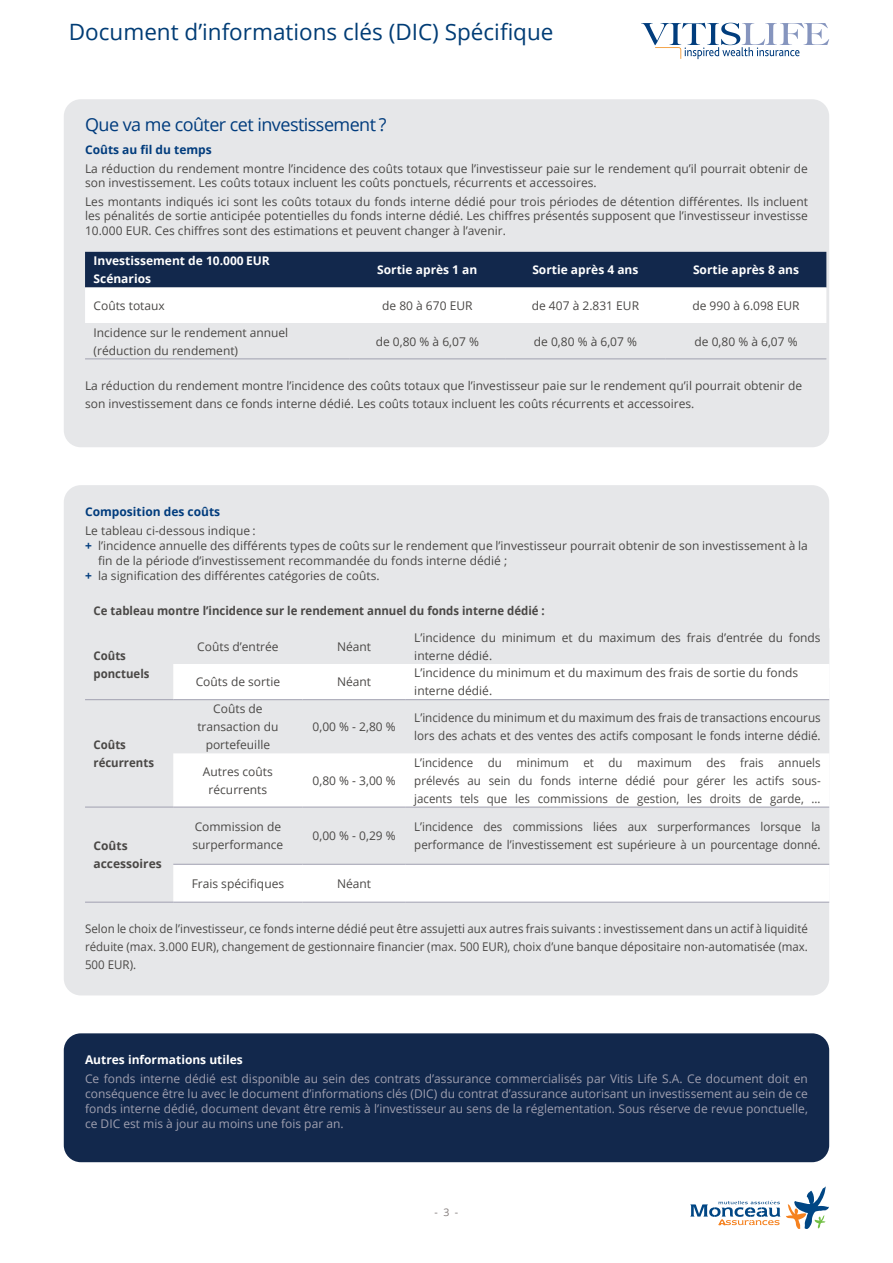
<style>
.page{position:relative;width:893px;height:1263px;background:#fff}
.page>*{position:absolute;margin:0;border:0;box-sizing:border-box;transform-origin:0 0}
.t1{font:22.5px "Open Sans";color:#003c75}
.t2{font:18px "Open Sans";letter-spacing:-.03em;color:#013c7d}
.t3{font:12px/18px "Open Sans";color:#4a4846}
.t4{font:12px/18px "Open Sans";color:#4a4846;text-align:justify;scale:.96 1}
.t5{font:12px/15px "Open Sans";color:#a0a0b0;text-align:justify}
.Header_cell_text{font:700 12px "Open Sans";color:#fff}
.t6{font:700 12px/18px "Open Sans";color:#4a4846;scale:.95 1}
.t7{font:700 12px "Open Sans";color:#013c7d}
.t8{font:700 12px/18px "Open Sans";color:#4a4846}
.t9{font:10.5px "Open Sans";color:#837c7b}
.s1{font-weight:700;color:#013c7d}
</style>
<div class="page">
<svg style="left:786px;top:1186px;width:43px;height:43px"></svg>
<svg style="left:690px;top:1200px;width:90px;height:25px"></svg>
<div style="left:64px;top:485px;width:765px;height:510px;background:#e6e7e9;border-radius:17px"></div>
<svg style="left:173px;top:664px;width:656px;height:238px;fill:#fff"></svg>
<hr style="left:85px;top:699px;width:88px;height:1px;background:#a0a0b0">
<hr style="left:173px;top:699px;width:130px;height:1px;background:#a0a0b0">
<hr style="left:303px;top:699px;width:103px;height:1px;background:#a0a0b0">
<hr style="left:406px;top:699px;width:423px;height:1px;background:#a0a0b0">
<hr style="left:85px;top:807px;width:88px;height:1px;background:#a0a0b0">
<hr style="left:85px;top:902px;width:88px;height:1px;background:#a0a0b0">
<hr style="left:173px;top:807px;width:130px;height:1px;background:#a0a0b0">
<hr style="left:303px;top:807px;width:103px;height:1px;background:#a0a0b0">
<hr style="left:406px;top:807px;width:423px;height:1px;background:#a0a0b0">
<hr style="left:173px;top:864px;width:130px;height:1px;background:#a0a0b0">
<hr style="left:303px;top:864px;width:103px;height:1px;background:#a0a0b0">
<hr style="left:406px;top:864px;width:423px;height:1px;background:#a0a0b0">
<hr style="left:173px;top:902px;width:130px;height:1px;background:#a0a0b0">
<hr style="left:303px;top:902px;width:103px;height:1px;background:#a0a0b0">
<hr style="left:406px;top:902px;width:423px;height:1px;background:#a0a0b0">
<div style="left:64px;top:1033px;width:765px;height:129px;background:#12284c;border-radius:17px"></div>
<div style="left:64px;top:99px;width:765px;height:348px;background:#e6e7e9;border-radius:17px"></div>
<svg style="left:85px;top:252px;width:741px;height:71px;background:#8994a6"></svg>
<hr style="left:85px;top:358px;width:265px;height:1px;background:#a0a0b0">
<hr style="left:350px;top:358px;width:155px;height:1px;background:#a0a0b0">
<hr style="left:505px;top:358px;width:161px;height:1px;background:#a0a0b0">
<hr style="left:666px;top:358px;width:160px;height:1px;background:#a0a0b0">
<svg style="left:641px;top:23px;width:188px;height:36px"></svg>
<p class="t1" style="left:69px;top:16px;width:486px">Document d’informations clés (DIC) Spécifique</p>
<p class="t2" style="left:85px;top:112px;width:303px">Que va me coûter cet investissement ?</p>
<p class="t7" style="left:85px;top:141px;width:128px">Coûts au fil du temps</p>
<p class="t3" style="left:85px;top:161px;width:724px;line-height:14.2px">La réduction du rendement montre l’incidence des coûts totaux que l’investisseur paie sur le rendement qu’il pourrait obtenir de son investissement. Les coûts totaux incluent les coûts ponctuels, récurrents et accessoires.</p>
<p class="t3" style="left:85px;top:194px;width:724px;line-height:14.7px;text-align:justify">Les montants indiqués ici sont les coûts totaux du fonds interne dédié pour trois périodes de détention différentes. Ils incluent les pénalités de sortie anticipée potentielles du fonds interne dédié. Les chiffres présentés supposent que l’investisseur investisse 10.000 EUR. Ces chiffres sont des estimations et peuvent changer à l’avenir.</p>
<p class="Header_cell_text" style="left:94px;top:252px;width:178px">Investissement de 10.000 EUR</p>
<p class="Header_cell_text" style="left:94px;top:270px;width:59px">Scénarios</p>
<p class="Header_cell_text" style="left:377px;top:261px;width:102px">Sortie après 1 an</p>
<p class="Header_cell_text" style="left:532px;top:261px;width:108px">Sortie après 4 ans</p>
<p class="Header_cell_text" style="left:693px;top:261px;width:108px">Sortie après 8 ans</p>
<p class="t3" style="left:94px;top:296px;width:73px">Coûts totaux</p>
<p class="t3" style="left:382px;top:296px;width:92px">de 80 à 670 EUR</p>
<p class="t3" style="left:532px;top:296px;width:109px">de 407 à 2.831 EUR</p>
<p class="t3" style="left:692px;top:296px;width:109px">de 990 à 6.098 EUR</p>
<p class="t3" style="left:94px;top:323px;width:196px">Incidence sur le rendement annuel (réduction du rendement)</p>
<p class="t3" style="left:376px;top:332px;width:105px">de 0,80 % à 6,07 %</p>
<p class="t3" style="left:534px;top:332px;width:105px">de 0,80 % à 6,07 %</p>
<p class="t3" style="left:694px;top:332px;width:105px">de 0,80 % à 6,07 %</p>
<p class="t3" style="left:85px;top:376px;width:718px">La réduction du rendement montre l’incidence des coûts totaux que l’investisseur paie sur le rendement qu’il pourrait obtenir de son investissement dans ce fonds interne dédié. Les coûts totaux incluent les coûts récurrents et accessoires.</p>
<p class="t7" style="left:85px;top:503px;width:137px">Composition des coûts</p>
<p class="t3" style="left:85px;top:521px;width:172px">Le tableau ci-dessous indique :</p>
<p class="t3" style="left:98px;top:538px;width:711px;line-height:15px;text-indent:-13px"><span class="s1">+</span> l’incidence annuelle des différents types de coûts sur le rendement que l’investisseur pourrait obtenir de son investissement à la fin de la période d’investissement recommandée du fonds interne dédié ;</p>
<p class="t3" style="left:85px;top:566px;width:296px"><span class="s1">+</span> la signification des différentes catégories de coûts.</p>
<p class="t6" style="left:94px;top:601px;width:476px">Ce tableau montre l’incidence sur le rendement annuel du fonds interne dédié :</p>
<p class="t6" style="left:94px;top:646px;width:60px">Coûts ponctuels</p>
<p class="t3" style="left:197px;top:637px;width:83px">Coûts d’entrée</p>
<p class="t3" style="left:337px;top:637px;width:36px">Néant</p>
<p class="t3" style="left:414px;top:628px;width:408px">L’incidence du minimum et du maximum des frais d’entrée du fonds interne dédié.</p>
<p class="t3" style="left:196px;top:673px;width:86px">Coûts de sortie</p>
<p class="t3" style="left:337px;top:673px;width:36px">Néant</p>
<p class="t3" style="left:414px;top:664px;width:385px">L’incidence du minimum et du maximum des frais de sortie du fonds interne dédié.</p>
<p class="t6" style="left:94px;top:735px;width:65px">Coûts récurrents</p>
<p class="t3" style="left:197px;top:699px;width:83px;text-align:center">Coûts de transaction du portefeuille</p>
<p class="t3" style="left:313px;top:717px;width:85px">0,00 % - 2,80 %</p>
<p class="t3" style="left:414px;top:708px;width:408px">L’incidence du minimum et du maximum des frais de transactions encourus lors des achats et des ventes des actifs composant le fonds interne dédié.</p>
<p class="t3" style="left:203px;top:762px;width:71px;text-align:center">Autres coûts récurrents</p>
<p class="t3" style="left:313px;top:771px;width:85px">0,80 % - 3,00 %</p>
<p class="t4" style="left:414px;top:753px;width:425px">L’incidence du minimum et du maximum des frais annuels prélevés au sein du fonds interne dédié pour gérer les actifs sous&shy;jacents tels que les commissions de gestion, les droits de garde, …</p>
<p class="t3" style="left:192px;top:817px;width:92px">Commission de surperformance</p>
<p class="t3" style="left:313px;top:826px;width:85px">0,00 % - 0,29 %</p>
<p class="t4" style="left:414px;top:817px;width:425px">L’incidence des commissions liées aux surperformances lorsque la performance de l’investissement est supérieure à un pourcentage donné.</p>
<p class="t3" style="left:192px;top:874px;width:94px">Frais spécifiques</p>
<p class="t3" style="left:337px;top:874px;width:36px">Néant</p>
<p class="t4" style="left:85px;top:920px;width:754px">Selon le choix de l’investisseur, ce fonds interne dédié peut être assujetti aux autres frais suivants : investissement dans un actif à liquidité réduite (max. 3.000 EUR), changement de gestionnaire financier (max. 500 EUR), choix d’une banque dépositaire non-automatisée (max.<br>500 EUR).</p>
<p class="t8" style="left:94px;top:836px;width:70px">Coûts accessoires</p>
<p class="Header_cell_text" style="left:85px;top:1051px;width:159px">Autres informations utiles</p>
<p class="t5" style="left:85px;top:1071px;width:724px">Ce fonds interne dédié est disponible au sein des contrats d’assurance commercialisés par Vitis Life S.A. Ce document doit en conséquence être lu avec le document d’informations clés (DIC) du contrat d’assurance autorisant un investissement au sein de ce fonds interne dédié, document devant être remis à l’investisseur au sens de la réglementation. Sous réserve de revue ponctuelle, ce DIC est mis à jour au moins une fois par an.</p>
<p class="t9" style="left:435px;top:1205px;width:25px">- 3 -</p>
</div>
